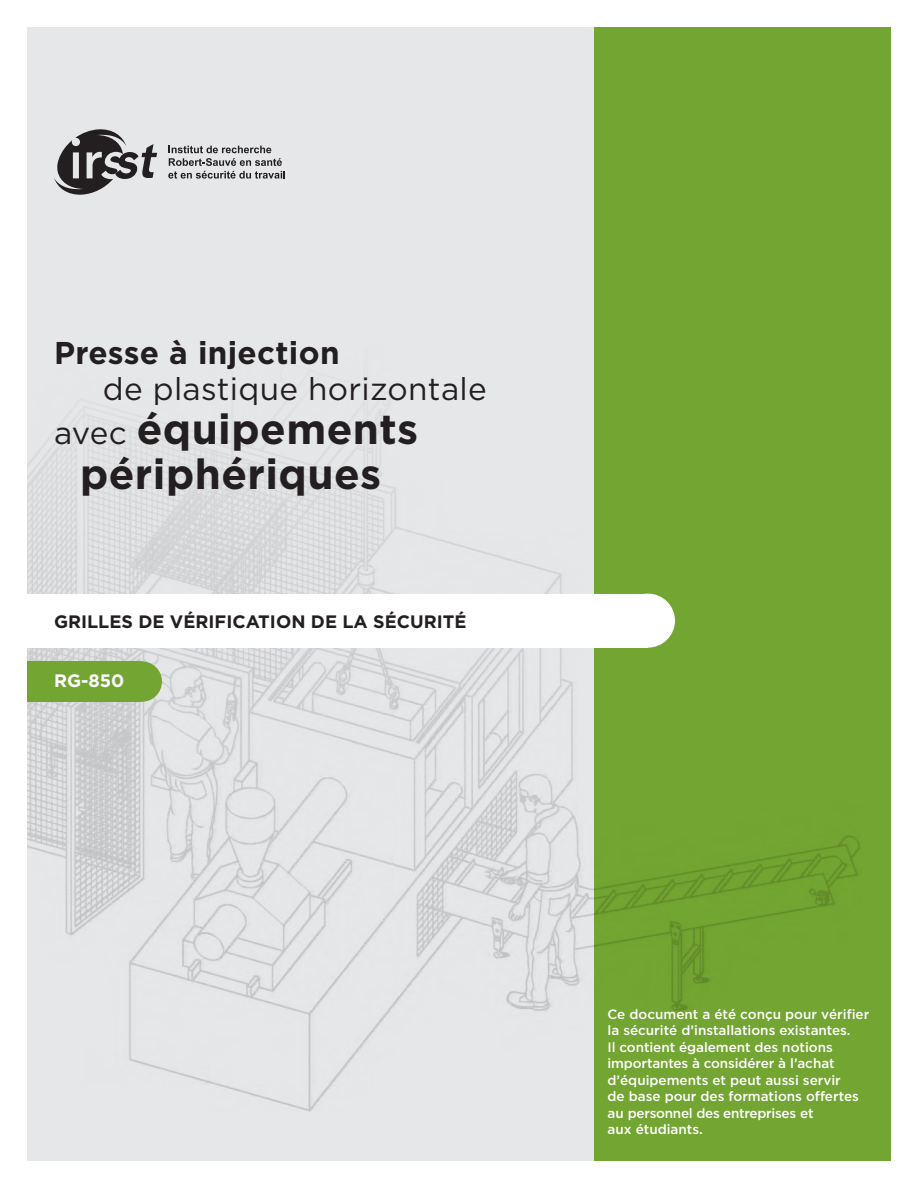
<style>
.page{position:relative;width:918px;height:1188px;background:#fff}
.page>*{position:absolute;margin:0;border:0;box-sizing:border-box;transform-origin:0 0}
.t1{font:700 42px/45px "Gotham HTF";letter-spacing:.01em;color:#231f20;text-align:center}
.t2{font:31.5px "Gotham HTF";letter-spacing:.01em;color:#231f20}
.t3{font:700 31.5px "Gotham HTF";letter-spacing:.01em;color:#231f20}
.t4{font:700 18px "Gotham HTF";color:#231f20}
.t5{font:700 18px "Gotham HTF";color:#fff}
.t6{font:500 13.5px/16.5px "Gotham HTF";color:#fff}
.s1{font-weight:400;font-size:31.5px}
</style>
<div class="page">
<div style="left:27px;top:27px;width:864px;height:1134px;background:#e6e7e9"></div>
<div style="left:594px;top:27px;width:297px;height:1134px;background:#73a532"></div>
<img style="left:27px;top:415px;width:833px;height:697px">
<div style="left:27px;top:661px;width:115px;height:41px;background:#73a532"></div>
<div style="left:122px;top:661px;width:40px;height:41px;background:#73a532;border-radius:50%"></div>
<svg style="left:54px;top:129px;width:103px;height:66px"></svg>
<svg style="left:168px;top:146px;width:117px;height:33px"></svg>
<div style="left:27px;top:594px;width:621px;height:54px;background:#fff"></div>
<div style="left:621px;top:594px;width:54px;height:54px;background:#fff;border-radius:50%"></div>
<h2 class="t3" style="left:54px;top:335px;width:287px">Presse à injection</h2>
<h2 class="t2" style="left:103px;top:372px;width:385px">de plastique horizontale</h2>
<h1 class="t1" style="left:54px;top:405px;width:366px"><span class="s1">avec</span> équipements périphériques</h1>
<h3 class="t4" style="left:54px;top:611px;width:414px">GRILLES DE VÉRIFICATION DE LA SÉCURITÉ</h3>
<h3 class="t5" style="left:54px;top:670px;width:72px">RG-850</h3>
<p class="t6" style="left:608px;top:1005px;width:263px">Ce document a été conçu pour vérifier la sécurité d’installations existantes.<br>Il contient également des notions importantes à considérer à l’achat d’équipements et peut aussi servir<br>de base pour des formations offertes au personnel des entreprises et<br>aux étudiants.</p>
</div>
